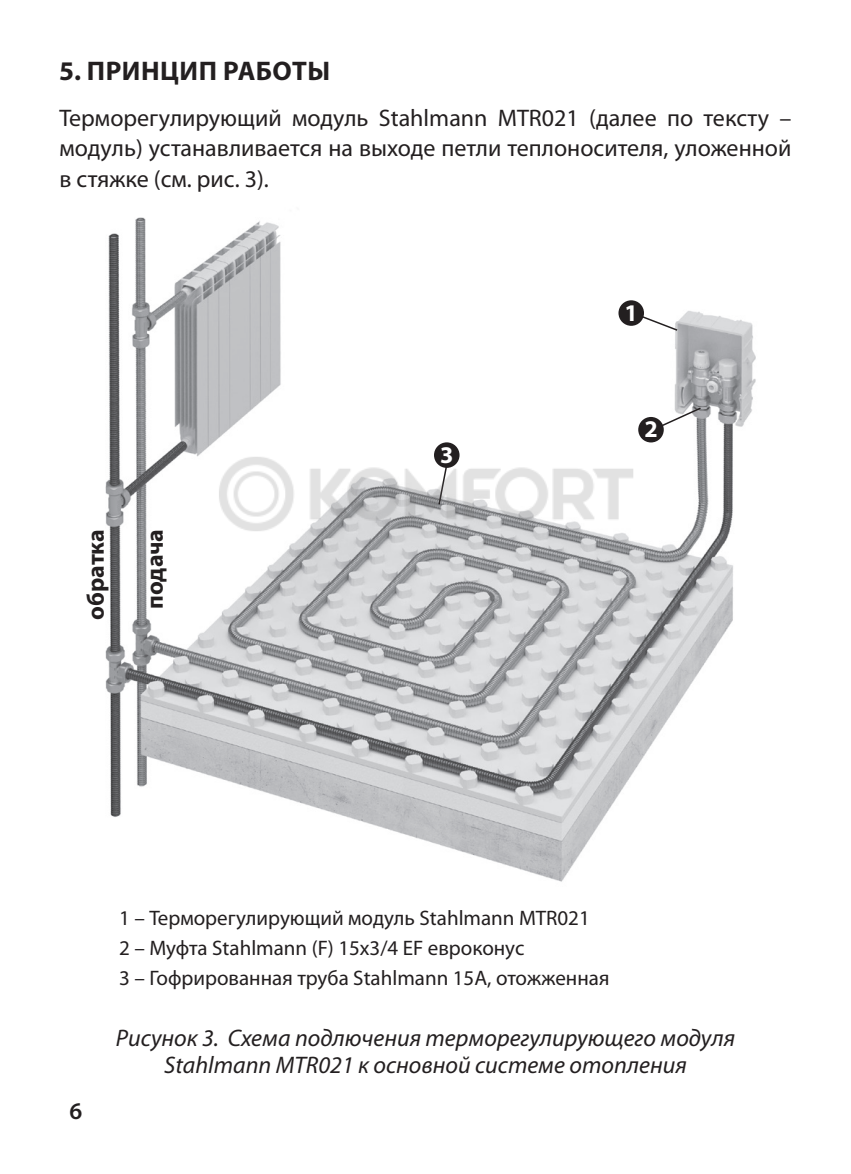
<style>
.page{position:relative;width:851px;height:1174px;background:#fff}
.page>*{position:absolute;margin:0;border:0;box-sizing:border-box;transform-origin:0 0}
.t1{font:700 27px "Myriad Pro";letter-spacing:.02em;color:#231f20}
.t2{font:24px/30px "Myriad Pro";color:#231f20;text-align:justify}
.t3{font:italic 24px/27px "Myriad Pro";color:#231f20;text-align:center}
.t4{font:700 24px "Myriad Pro";color:#231f20}
.t5{font:700 24px "Myriad Pro";color:#fff}
.t6{font:600 24px "Myriad Pro";color:#231f20}
.t7{font:21px/30px "Myriad Pro";color:#231f20}
</style>
<div class="page">
<img style="left:105px;top:217px;width:651px;height:665px">
<div style="left:618px;top:300px;width:26px;height:26px;background:#231f20;border-radius:50%"></div>
<div style="left:638px;top:417px;width:25px;height:25px;background:#231f20;border-radius:50%"></div>
<svg style="left:434px;top:442px;width:25px;height:26px"></svg>
<svg style="left:639px;top:314px;width:40px;height:18px"></svg>
<svg style="left:659px;top:406px;width:43px;height:22px"></svg>
<img style="left:213px;top:447px;width:425px;height:93px">
<p class="t1" style="left:59px;top:56px;width:273px">5. ПРИНЦИП РАБОТЫ</p>
<p class="t2" style="left:60px;top:104px;width:733px">Терморегулирующий модуль Stahlmann MTR021 (далее по тексту – модуль) устанавливается на выходе петли теплоносителя, уложенной в стяжке (см. рис. 3).</p>
<p class="t4" style="left:82px;top:620px;width:92px;rotate:-90deg">обратка</p>
<p class="t4" style="left:141px;top:609px;width:81px;rotate:-90deg">подача</p>
<p class="t5" style="left:440px;top:441px;width:15px">3</p>
<p class="t5" style="left:624px;top:299px;width:15px">1</p>
<p class="t5" style="left:644px;top:416px;width:15px">2</p>
<p class="t7" style="left:119px;top:903px;width:492px">1 – Терморегулирующий модуль Stahlmann MTR021<br>2 – Муфта Stahlmann (F) 15x3/4 EF евроконус<br>3 – Гофрированная труба Stahlmann 15А, отожженная</p>
<p class="t6" style="left:70px;top:1097px;width:14px">6</p>
<p class="t3" style="left:116px;top:1024px;width:620px">Рисунок 3. Схема подлючения терморегулирующего модуля<br>Stahlmann MTR021 к основной системе отопления</p>
</div>
